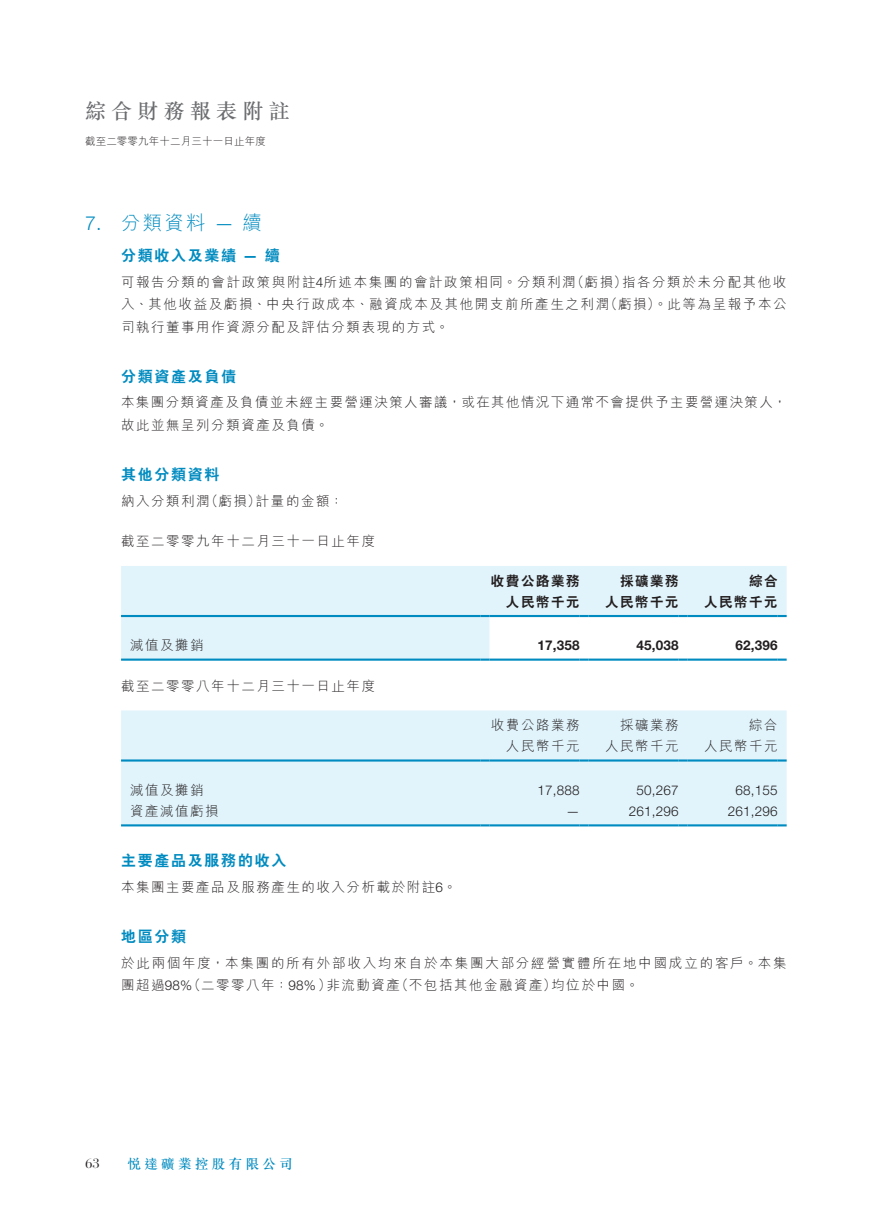
<style>
.page{position:relative;width:893px;height:1212px;background:#fff}
.page>*{position:absolute;margin:0;border:0;box-sizing:border-box;transform-origin:0 0}
.t1{font:500 21px "M Sung HK";letter-spacing:.25em;color:#6c6d70}
._03_H1{font:300 19.5px "M Hei HK";color:#008bc0}
._03_H1-2{font:300 19.5px "Helvetica Neue LT Std";color:#008bc0}
._04___H2{font:800 15px "C Hei 2 HK";letter-spacing:.115em;color:#008bc0}
._12___P2{font:300 13.5px/22.5px "M Hei HK";letter-spacing:.115em;color:#231f20}
._12___P2-2{font:300 13.5px/22.5px "M Hei HK";letter-spacing:.135em;color:#231f20}
._30_body_tab{font:300 13.5px "Helvetica Neue LT Std";letter-spacing:.015em;color:#231f20}
._30_body_tab-2{font:800 13.5px "C Hei 2 HK";letter-spacing:.115em;color:#231f20}
._30_body_tab-3{font:300 13.5px "M Hei HK";letter-spacing:.115em;color:#231f20}
._30_body_tab-4{font:700 13.5px "Helvetica Neue LT Std";letter-spacing:.015em;color:#231f20}
._15_Table_Stub{font:300 13.5px "M Hei HK";letter-spacing:.115em;color:#231f20}
.t2{font:500 13.5px "M Sung HK";letter-spacing:.25em;color:#008bc0}
.t3{font:13.5px "Bauer Bodoni Std";color:#231f20}
.t4{font:300 10.5px "M Hei HK";letter-spacing:.015em;color:#231f20}
.s1{font-family:"Helvetica Neue LT Std"}
.s2{font-family:"Helvetica Neue LT Std";font-weight:700}
</style>
<div class="page">
<div style="left:121px;top:566px;width:666px;height:92px;background:#e1f4fc"></div>
<hr style="left:121px;top:658px;width:360px;height:3px;background:#008bc0">
<hr style="left:121px;top:615px;width:360px;height:2px;background:#008bc0">
<svg style="left:481px;top:615px;width:306px;height:46px"></svg>
<div style="left:121px;top:710px;width:666px;height:114px;background:#e1f4fc"></div>
<hr style="left:121px;top:824px;width:360px;height:2px;background:#008bc0">
<svg style="left:481px;top:824px;width:9px;height:2px"></svg>
<hr style="left:490px;top:824px;width:90px;height:2px;background:#008bc0">
<svg style="left:580px;top:824px;width:9px;height:2px"></svg>
<hr style="left:589px;top:824px;width:90px;height:2px;background:#008bc0">
<svg style="left:679px;top:824px;width:9px;height:2px"></svg>
<hr style="left:688px;top:824px;width:90px;height:2px;background:#008bc0">
<svg style="left:778px;top:824px;width:9px;height:2px"></svg>
<hr style="left:121px;top:759px;width:360px;height:2px;background:#008bc0">
<svg style="left:481px;top:759px;width:9px;height:2px"></svg>
<hr style="left:490px;top:759px;width:90px;height:2px;background:#008bc0">
<svg style="left:580px;top:759px;width:9px;height:2px"></svg>
<hr style="left:589px;top:759px;width:90px;height:2px;background:#008bc0">
<svg style="left:679px;top:759px;width:9px;height:2px"></svg>
<hr style="left:688px;top:759px;width:90px;height:2px;background:#008bc0">
<svg style="left:778px;top:759px;width:9px;height:2px"></svg>
<h1 class="t1" style="left:85px;top:97px;width:206px">綜合財務報表附註</h1>
<p class="t4" style="left:85px;top:133px;width:182px">截至二零零九年十二月三十一日止年度</p>
<p class="_03_H1-2" style="left:85px;top:211px;width:18px">7.</p>
<p class="_03_H1" style="left:121px;top:209px;width:143px">分類資料 <span class="s1">—</span> 續</p>
<p class="_04___H2" style="left:121px;top:246px;width:160px">分類收入及業績 <span class="s2">—</span> 續</p>
<p class="_12___P2" style="left:571px;top:270px;width:57px">（虧損）</p>
<p class="_12___P2" style="left:121px;top:270px;width:456px">可報告分類的會計政策與附註<span class="s1">4</span>所述本集團的會計政策相同。分類利潤</p>
<p class="_12___P2" style="left:622px;top:270px;width:166px">指各分類於未分配其他收</p>
<p class="_12___P2" style="left:604px;top:292px;width:184px">（虧損）。此等為呈報予本公</p>
<p class="_12___P2" style="left:121px;top:292px;width:490px">入、其他收益及虧損、中央行政成本、融資成本及其他開支前所產生之利潤司執行董事用作資源分配及評估分類表現的方式。</p>
<p class="_04___H2" style="left:121px;top:366px;width:117px">分類資產及負債</p>
<p class="_12___P2" style="left:121px;top:391px;width:667px">本集團分類資產及負債並未經主要營運決策人審議，或在其他情況下通常不會提供予主要營運決策人，故此並無呈列分類資產及負債。</p>
<p class="_04___H2" style="left:121px;top:465px;width:100px">其他分類資料</p>
<p class="_12___P2" style="left:256px;top:489px;width:89px">計量的金額：</p>
<p class="_12___P2" style="left:205px;top:489px;width:57px">（虧損）</p>
<p class="_12___P2" style="left:121px;top:489px;width:90px">納入分類利潤</p>
<p class="_12___P2" style="left:121px;top:529px;width:256px">截至二零零九年十二月三十一日止年度</p>
<p class="_15_Table_Stub" style="left:130px;top:636px;width:75px">減值及攤銷</p>
<p class="_12___P2" style="left:121px;top:674px;width:256px">截至二零零八年十二月三十一日止年度</p>
<p class="_15_Table_Stub" style="left:130px;top:780px;width:75px">減值及攤銷</p>
<p class="_30_body_tab-2" style="left:491px;top:571px;width:90px">收費公路業務</p>
<p class="_30_body_tab-2" style="left:620px;top:571px;width:60px">採礦業務</p>
<p class="_30_body_tab-2" style="left:749px;top:571px;width:30px">綜合</p>
<p class="_30_body_tab-2" style="left:506px;top:593px;width:75px">人民幣千元</p>
<p class="_30_body_tab-2" style="left:605px;top:593px;width:75px">人民幣千元</p>
<p class="_30_body_tab-2" style="left:704px;top:593px;width:75px">人民幣千元</p>
<p class="_30_body_tab-4" style="left:537px;top:637px;width:44px">17,358</p>
<p class="_30_body_tab-4" style="left:636px;top:637px;width:44px">45,038</p>
<p class="_30_body_tab-4" style="left:735px;top:637px;width:44px">62,396</p>
<p class="_30_body_tab-3" style="left:491px;top:715px;width:90px">收費公路業務</p>
<p class="_30_body_tab-3" style="left:620px;top:715px;width:60px">採礦業務</p>
<p class="_30_body_tab-3" style="left:749px;top:715px;width:30px">綜合</p>
<p class="_30_body_tab-3" style="left:506px;top:737px;width:75px">人民幣千元</p>
<p class="_30_body_tab-3" style="left:605px;top:737px;width:75px">人民幣千元</p>
<p class="_30_body_tab-3" style="left:704px;top:737px;width:75px">人民幣千元</p>
<p class="_30_body_tab" style="left:537px;top:782px;width:44px">17,888</p>
<p class="_30_body_tab" style="left:636px;top:782px;width:44px">50,267</p>
<p class="_30_body_tab" style="left:735px;top:782px;width:44px">68,155</p>
<p class="_15_Table_Stub" style="left:130px;top:802px;width:90px">資產減值虧損</p>
<p class="_04___H2" style="left:121px;top:851px;width:167px">主要產品及服務的收入</p>
<p class="_12___P2" style="left:121px;top:875px;width:337px">本集團主要產品及服務產生的收入分析載於附註。<span class="s1">6</span></p>
<p class="_04___H2" style="left:121px;top:926px;width:67px">地區分類</p>
<p class="_12___P2-2" style="left:552px;top:951px;width:236px;text-indent:-431px">於此兩個年度，本集團的所有外部收入均來自於本集團大部分經營實體所在地中國成立的客戶。本集均位於中國。</p>
<p class="_30_body_tab" style="left:629px;top:803px;width:51px">261,296</p>
<p class="_30_body_tab" style="left:728px;top:803px;width:51px">261,296</p>
<p class="_30_body_tab" style="left:566px;top:803px;width:15px">—</p>
<p class="_12___P2" style="left:187px;top:973px;width:145px">（二零零八年：<span class="s1">98%</span>）</p>
<p class="_12___P2" style="left:395px;top:973px;width:163px">（不包括其他金融資產）</p>
<p class="_12___P2" style="left:326px;top:973px;width:75px">非流動資產</p>
<p class="_12___P2" style="left:121px;top:973px;width:73px">團超過<span class="s1">98%</span></p>
<p class="t3" style="left:85px;top:1155px;width:17px">63</p>
<p class="t2" style="left:128px;top:1154px;width:167px">悅達礦業控股有限公司</p>
</div>
